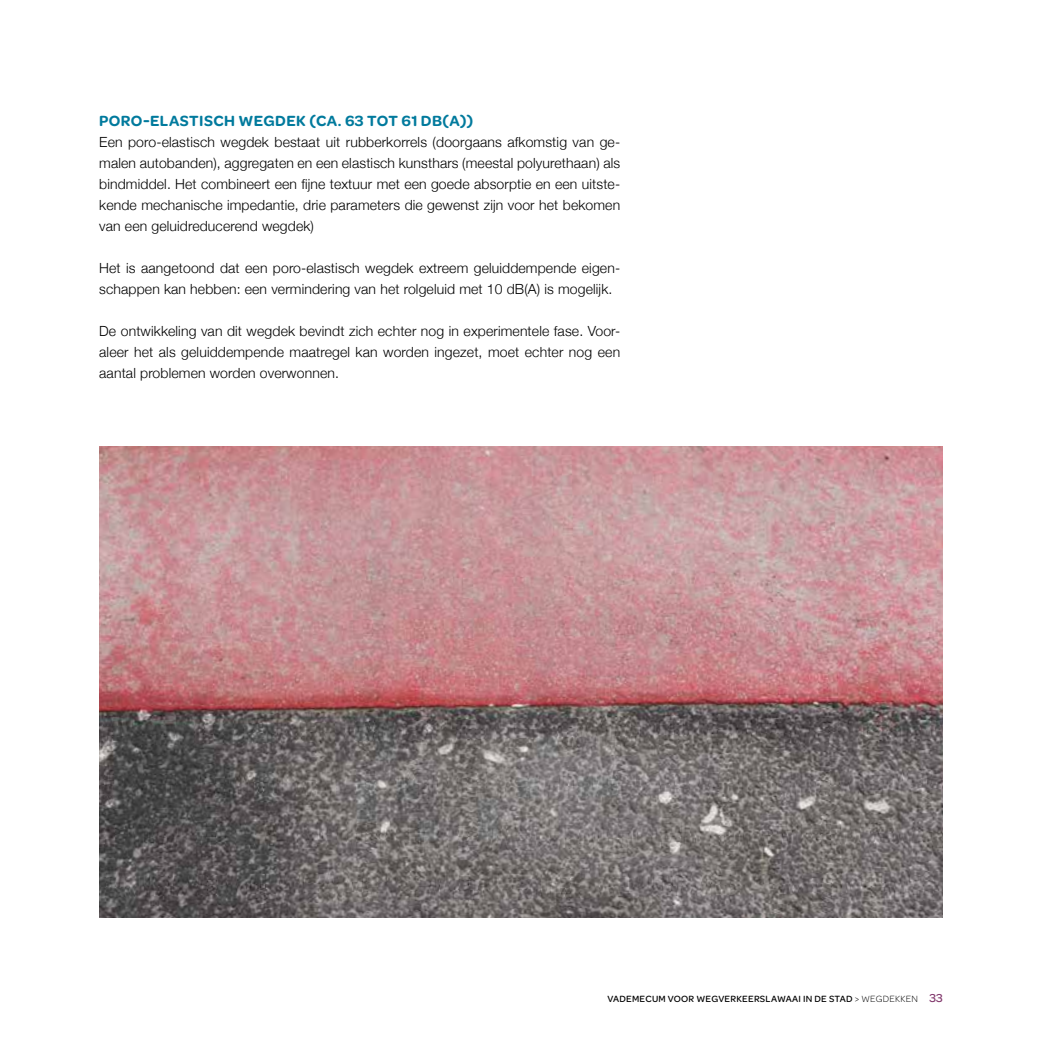
<style>
.page{position:relative;width:1042px;height:1042px;background:#fff}
.page>*{position:absolute;margin:0;border:0;box-sizing:border-box;transform-origin:0 0}
.t1{font:600 15.75px "Omnes";letter-spacing:.025em;color:#007a9d}
.t2{font:300 14px/21px "Helvetica Neue";letter-spacing:.01em;color:#000;text-align:justify}
.t3{font:500 9.62px "Omnes";letter-spacing:.025em;color:#000}
.s1{font-weight:300}
.s2{font-size:12.25px;color:#82396d}
</style>
<div class="page">
<img style="left:99px;top:446px;width:844px;height:472px">
<p class="t1" style="left:99px;top:110px;width:375px">PORO-ELASTISCH WEGDEK (CA. 63 TOT 61 DB(A))</p>
<p class="t2" style="left:99px;top:130px;width:522px">Een poro-elastisch wegdek bestaat uit rubberkorrels (doorgaans afkomstig van ge&shy;malen autobanden), aggregaten en een elastisch kunsthars (meestal polyurethaan) als bindmiddel. Het combineert een fijne textuur met een goede absorptie en een uitste&shy;kende mechanische impedantie, drie parameters die gewenst zijn voor het bekomen van een geluidreducerend wegdek)</p>
<p class="t2" style="left:99px;top:256px;width:522px">Het is aangetoond dat een poro-elastisch wegdek extreem geluiddempende eigen&shy;schappen kan hebben: een vermindering van het rolgeluid met 10 dB(A) is mogelijk.</p>
<p class="t2" style="left:99px;top:319px;width:522px">De ontwikkeling van dit wegdek bevindt zich echter nog in experimentele fase. Voor&shy;aleer het als geluiddempende maatregel kan worden ingezet, moet echter nog een aantal problemen worden overwonnen.</p>
<p class="t3" style="left:607px;top:992px;width:337px">VADEMECUM VOOR WEGVERKEERSLAWAAI IN DE STAD <span class="s1">&gt; WEGDEKKEN</span> <span class="s2">33</span></p>
</div>
